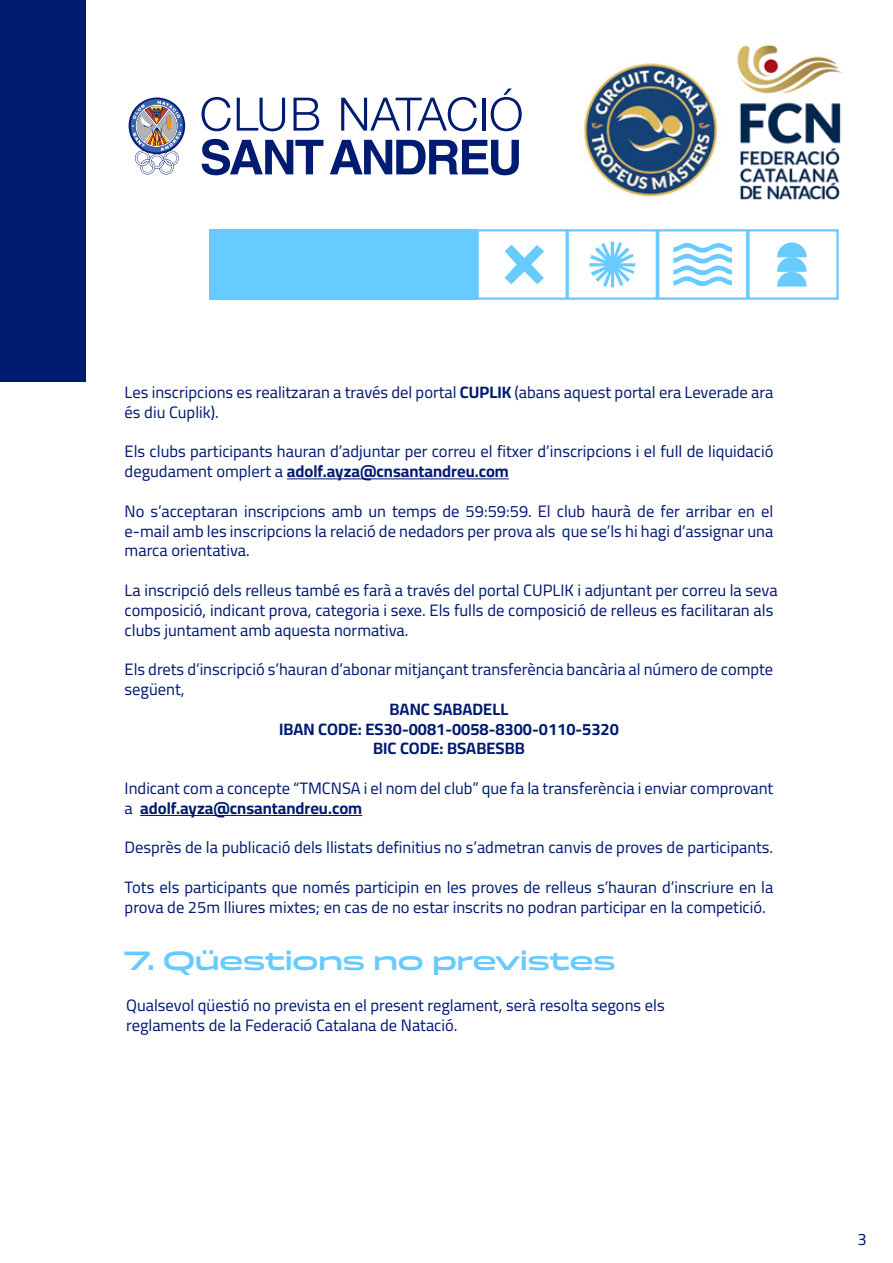
<style>
.page{position:relative;width:893px;height:1263px;background:#fff}
.page>*{position:absolute;margin:0;border:0;box-sizing:border-box;transform-origin:0 0}
.t1{font:700 27px "Panchang Variable";color:#67cbff}
.t2{font:16.5px/19.8px "Cairo";color:#001a72}
.t3{font:700 16.5px/19.8px "Cairo";color:#001a72;text-align:center}
.s1{font-weight:700}
</style>
<div class="page">
<hr style="left:287px;top:478px;width:222px;height:1px;background:#001a72">
<hr style="left:140px;top:815px;width:222px;height:1px;background:#001a72">
<div style="left:0;top:0;width:85px;height:381px;background:#001a72"></div>
<svg style="left:673px;top:243px;width:59px;height:43px"></svg>
<div style="left:209px;top:229px;width:268px;height:70px;background:#67cbff"></div>
<div style="left:476px;top:229px;width:92px;height:71px;border:2px solid #67cbff"></div>
<svg style="left:505px;top:245px;width:39px;height:39px"></svg>
<svg style="left:589px;top:242px;width:46px;height:45px"></svg>
<div style="left:567px;top:229px;width:91px;height:71px;border:2px solid #67cbff"></div>
<div style="left:657px;top:229px;width:91px;height:71px;border:2px solid #67cbff"></div>
<div style="left:747px;top:229px;width:92px;height:71px;border:2px solid #67cbff"></div>
<svg style="left:777px;top:242px;width:30px;height:45px"></svg>
<svg style="left:202px;top:97px;width:29px;height:34px"></svg>
<svg style="left:237px;top:98px;width:48px;height:33px"></svg>
<svg style="left:293px;top:98px;width:26px;height:33px"></svg>
<svg style="left:341px;top:97px;width:136px;height:34px"></svg>
<hr style="left:482px;top:98px;width:3px;height:33px;background:#001b71">
<svg style="left:491px;top:89px;width:31px;height:42px"></svg>
<svg style="left:202px;top:139px;width:121px;height:36px"></svg>
<svg style="left:330px;top:140px;width:189px;height:35px"></svg>
<svg style="left:129px;top:97px;width:56px;height:77px"></svg>
<img style="left:737px;top:44px;width:106px;height:156px">
<img style="left:583px;top:63px;width:135px;height:134px">
<p class="t2" style="left:125px;top:383px;width:650px">Les inscripcions es realitzaran a través del portal <span class="s1">CUPLIK</span> (abans aquest portal era Leverade ara és diu Cuplik).</p>
<p class="t2" style="left:125px;top:442px;width:650px">Els clubs participants hauran d’adjuntar per correu el fitxer d’inscripcions i el full de liquidació degudament omplert a <span class="s1">adolf.ayza@cnsantandreu.com</span></p>
<p class="t2" style="left:125px;top:501px;width:650px;text-align:justify">No s’acceptaran inscripcions amb un temps de 59:59:59. El club haurà de fer arribar en el e-mail amb les inscripcions la relació de nedadors per prova als que se’ls hi hagi d’assignar una marca orientativa.</p>
<p class="t2" style="left:125px;top:581px;width:654px">La inscripció dels relleus també es farà a través del portal CUPLIK i adjuntant per correu la seva composició, indicant prova, categoria i sexe. Els fulls de composició de relleus es facilitaran als clubs juntament amb aquesta normativa.</p>
<p class="t2" style="left:125px;top:660px;width:650px">Els drets d’inscripció s’hauran d’abonar mitjançant transferència bancària al número de compte següent,</p>
<p class="t3" style="left:279px;top:700px;width:341px">BANC SABADELL<br>IBAN CODE: ES30-0081-0058-8300-0110-5320<br>BIC CODE: BSABESBB</p>
<p class="t2" style="left:125px;top:779px;width:650px">Indicant com a concepte “TMCNSA i el nom del club” que fa la transferència i enviar comprovant a <span class="s1">adolf.ayza@cnsantandreu.com</span></p>
<p class="t2" style="left:125px;top:838px;width:650px">Desprès de la publicació dels llistats definitius no s’admetran canvis de proves de participants.</p>
<p class="t2" style="left:125px;top:878px;width:650px">Tots els participants que només participin en les proves de relleus s’hauran d’inscriure en la prova de 25m lliures mixtes; en cas de no estar inscrits no podran participar en la competició.</p>
<h1 class="t1" style="left:123px;top:943px;width:493px">7. Qüestions no previstes</h1>
<p class="t2" style="left:126px;top:996px;width:540px">Qualsevol qüestió no prevista en el present reglament, serà resolta segons els reglaments de la Federació Catalana de Natació.</p>
<p class="t2" style="left:857px;top:1229px;width:11px">3</p>
</div>
